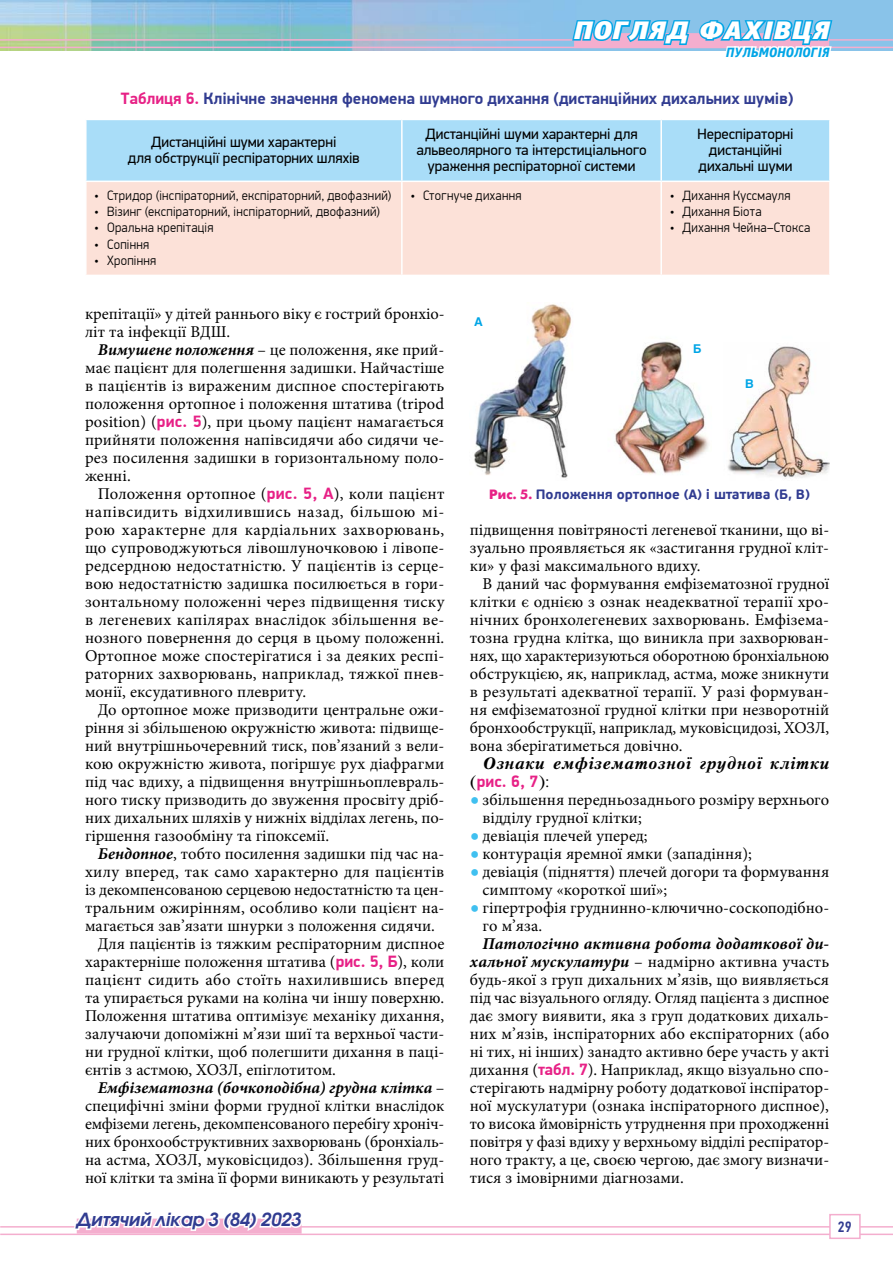
<style>
.page{position:relative;width:893px;height:1263px;background:#fff}
.page>*{position:absolute;margin:0;border:0;box-sizing:border-box;transform-origin:0 0}
.t1{font:italic 600 18px "Avant Garde Gothic C";color:#313c91}
.t2{font:16.5px/18px "Minion Pro";color:#000;text-align:justify}
.t3{font:700 16.5px "PF Din Display Pro";color:#313c91}
.t4{font:16.5px "Minion Pro";letter-spacing:.02em;color:#000}
.t5{font:italic 700 16.5px "Minion Pro";color:#000}
.t6{font:16.5px "Minion Pro";letter-spacing:.025em;color:#000}
.t7{font:italic 700 16.5px "Petersburg C";letter-spacing:.045em;color:#000}
.t8{font:700 16.5px "PF Din Display Pro";color:#e72186}
.t9{font:15px/15.8px "PF Din Display Pro";color:#000;text-align:center}
.t10{font:500 15px "PF Din Text Cond Pro";color:#313c91}
.t11{font:300 13.5px "PF Din Display Pro";letter-spacing:.025em;color:#000;scale:.95 1}
.t12{font:700 13.5px "PF Beau Sans Pro";color:#313c91}
.t13{font:700 12px "Helios C";color:#00a5e6}
.s1{color:#e72186}
.s2{font-weight:700;font-style:italic}
.s3{font-family:"PF Din Display Pro";font-weight:700;color:#e72186}
.s4{font-weight:400;font-style:normal}
.s5{font-family:"Futuris C";color:#e72186}
.s6{font-family:"Petersburg C";font-weight:400;color:#000}
.s7{font-size:25.5px;color:#40c0f0}
</style>
<div class="page">
<hr style="left:0;top:1226px;width:893px;height:1px;background:#f4aece">
<hr style="left:0;top:1233px;width:893px;height:2px;background:#f4aece">
<svg style="left:72px;top:1218px;width:233px;height:16px"></svg>
<div style="left:830px;top:1214px;width:30px;height:24px;background:#fff"></div>
<div style="left:829px;top:1214px;width:32px;height:25px;border:2px solid #f4aece"></div>
<img style="left:0;top:0;width:893px;height:51px">
<hr style="left:0;top:39px;width:893px;height:2px;background:#f4aece">
<hr style="left:0;top:47px;width:893px;height:1px;background:#f4aece">
<img style="left:474px;top:304px;width:355px;height:175px">
<div style="left:87px;top:120px;width:742px;height:61px;background:#a9ddf8"></div>
<div style="left:87px;top:182px;width:742px;height:93px;background:#fce1d8"></div>
<hr style="left:660px;top:182px;width:2px;height:93px;background:#fff">
<hr style="left:401px;top:182px;width:2px;height:93px;background:#fff">
<hr style="left:660px;top:120px;width:2px;height:61px;background:#fff">
<hr style="left:401px;top:120px;width:2px;height:61px;background:#fff">
<svg style="left:570px;top:18px;width:264px;height:33px;background:#75b4e1"></svg>
<p class="t3" style="left:121px;top:88px;width:674px"><span class="s1">Таблиця 6.</span> Клінічне значення феномена шумного дихання (дистанційних дихальних шумів)</p>
<p class="t9" style="left:128px;top:134px;width:233px">Дистанційні шуми характерні<br>для обструкції респіраторних шляхів</p>
<p class="t9" style="left:416px;top:126px;width:232px">Дистанційні шуми характерні для альвеолярного та інтерстиціального ураження респіраторної системи</p>
<p class="t9" style="left:697px;top:126px;width:98px">Нереспіраторні дистанційні дихальні шуми</p>
<p class="t11" style="left:94px;top:188px;width:314px">• Стридор (інспіраторний, експіраторний, двофазний)</p>
<p class="t11" style="left:94px;top:204px;width:302px">• Візинг (експіраторний, інспіраторний, двофазний)</p>
<p class="t11" style="left:94px;top:220px;width:127px">• Оральна крепітація</p>
<p class="t11" style="left:94px;top:236px;width:59px">• Сопіння</p>
<p class="t11" style="left:94px;top:252px;width:67px">• Хропіння</p>
<p class="t11" style="left:410px;top:188px;width:118px">• Стогнуче дихання</p>
<p class="t11" style="left:670px;top:188px;width:128px">• Дихання Куссмауля</p>
<p class="t11" style="left:670px;top:204px;width:98px">• Дихання Біота</p>
<p class="t11" style="left:670px;top:220px;width:149px">• Дихання Чейна–Стокса</p>
<p class="t2" style="left:85px;top:305px;width:359px">крепітації» у дітей раннього віку є гострий бронхіо&shy;літ та інфекції ВДШ.</p>
<p class="t2" style="left:85px;top:341px;width:361px;text-indent:13px"><span class="s2">Вимушене положення</span> – це положення, яке прий&shy;має пацієнт для полегшення задишки. Найчастіше в пацієнтів із вираженим диспное спостерігають положення ортопное і положення штатива (tripod position) (<span class="s3">рис. 5</span>), при цьому пацієнт намагається прийняти положення напівсидячи або сидячи че&shy;рез посилення задишки в горизонтальному поло&shy;женні.</p>
<p class="t2" style="left:85px;top:485px;width:361px;text-indent:13px">Положення ортопное (<span class="s3">рис. 5, А</span>), коли пацієнт напівсидить відхилившись назад, більшою мі&shy;рою характерне для кардіальних захворювань, що супроводжуються лівошлуночковою і лівопе&shy;редсердною недостатністю. У пацієнтів із серце&shy;вою недостатністю задишка посилюється в гори&shy;зонтальному положенні через підвищення тиску в легеневих капілярах внаслідок збільшення ве&shy;нозного повернення до серця в цьому положенні.<br>Ортопное може спостерігатися і за деяких респі&shy;раторних захворювань, наприклад, тяжкої пнев&shy;монії, ексудативного плевриту.</p>
<p class="t2" style="left:85px;top:701px;width:361px;text-indent:13px">До ортопное може призводити центральне ожи&shy;ріння зі збільшеною окружністю живота: підвище&shy;ний внутрішньочеревний тиск, пов’язаний з вели&shy;кою окружністю живота, погіршує рух діафрагми під час вдиху, а підвищення внутрішньоплевраль&shy;ного тиску призводить до звуження просвіту дріб&shy;них дихальних шляхів у нижніх відділах легень, по&shy;гіршення газообміну та гіпоксемії.</p>
<p class="t2" style="left:98px;top:845px;width:348px"><span class="s2">Бендопное</span>, тобто посилення задишки під час на-</p>
<p class="t4" style="left:85px;top:861px;width:361px">хилу вперед, так само характерно для пацієнтів</p>
<p class="t2" style="left:85px;top:881px;width:361px">із декомпенсованою серцевою недостатністю та цен-</p>
<p class="t2" style="left:85px;top:899px;width:361px">тральним ожирінням, особливо коли пацієнт на-</p>
<p class="t2" style="left:85px;top:917px;width:351px">магається зав’язати шнурки з положення сидячи.</p>
<p class="t2" style="left:98px;top:935px;width:348px">Для пацієнтів із тяжким респіраторним диспное</p>
<p class="t2" style="left:85px;top:953px;width:361px">характерніше положення штатива (<span class="s3">рис. 5, Б</span>), коли</p>
<p class="t6" style="left:85px;top:969px;width:361px">пацієнт сидить або стоїть нахилившись вперед</p>
<p class="t2" style="left:85px;top:989px;width:361px">та упирається руками на коліна чи іншу поверхню.</p>
<p class="t2" style="left:85px;top:1007px;width:361px">Положення штатива оптимізує механіку дихання,</p>
<p class="t2" style="left:85px;top:1025px;width:361px">залучаючи допоміжні м’язи шиї та верхньої части-</p>
<p class="t2" style="left:85px;top:1043px;width:361px">ни грудної клітки, щоб полегшити дихання в паці-</p>
<p class="t2" style="left:85px;top:1061px;width:252px">єнтів з астмою, ХОЗЛ, епіглотитом.</p>
<p class="t5" style="left:98px;top:1076px;width:348px">Емфізематозна (бочкоподібна) грудна клітка <span class="s4">–</span></p>
<p class="t2" style="left:85px;top:1097px;width:361px">специфічні зміни форми грудної клітки внаслідок</p>
<p class="t2" style="left:85px;top:1115px;width:361px">емфіземи легень, декомпенсованого перебігу хроніч-</p>
<p class="t2" style="left:85px;top:1133px;width:361px">них бронхообструктивних захворювань (бронхіаль-</p>
<p class="t2" style="left:85px;top:1151px;width:361px">на астма, ХОЗЛ, муковісцидоз). Збільшення груд-</p>
<p class="t2" style="left:85px;top:1169px;width:361px">ної клітки та зміна її форми виникають у результаті</p>
<p class="t13" style="left:474px;top:315px;width:10px">А</p>
<p class="t13" style="left:693px;top:342px;width:10px">Б</p>
<p class="t13" style="left:745px;top:376px;width:10px">В</p>
<p class="t12" style="left:489px;top:486px;width:322px"><span class="s5">Рис. 5.</span> Положення ортопное (А) і штатива (Б, В)</p>
<p class="t2" style="left:470px;top:521px;width:361px">підвищення повітряності легеневої тканини, що ві&shy;зуально проявляється як «застигання грудної кліт&shy;ки» у фазі максимального вдиху.</p>
<p class="t2" style="left:470px;top:575px;width:361px;text-indent:13px">В даний час формування емфізематозної грудної клітки є однією з ознак неадекватної терапії хро&shy;нічних бронхолегеневих захворювань. Емфізема&shy;тозна грудна клітка, що виникла при захворюван&shy;нях, що характеризуються оборотною бронхіальною обструкцією, як, наприклад, астма, може зникнути в результаті адекватної терапії. У разі формуван&shy;ня емфізематозної грудної клітки при незворотній бронхообструкції, наприклад, муковісцидозі, ХОЗЛ, вона зберігатиметься довічно.</p>
<p class="t7" style="left:483px;top:753px;width:348px">Ознаки емфізематозної грудної клітки</p>
<p class="t8" style="left:470px;top:771px;width:81px"><span class="s6">(</span>рис. 6, 7<span class="s6">):</span></p>
<p class="t2" style="left:483px;top:791px;width:348px;text-indent:-13px"><span class="s7">•</span> збільшення передньозаднього розміру верхнього відділу грудної клітки;</p>
<p class="t2" style="left:470px;top:827px;width:179px"><span class="s7">•</span> девіація плечей уперед;</p>
<p class="t2" style="left:470px;top:845px;width:283px"><span class="s7">•</span> контурація яремної ямки (западіння);</p>
<p class="t2" style="left:483px;top:863px;width:348px;text-indent:-13px"><span class="s7">•</span> девіація (підняття) плечей догори та формування симптому «короткої шиї»;</p>
<p class="t2" style="left:483px;top:899px;width:348px;text-indent:-13px"><span class="s7">•</span> гіпертрофія груднинно-ключично-соскоподібно&shy;го м’яза.</p>
<p class="t2" style="left:470px;top:935px;width:361px;text-indent:13px"><span class="s2">Патологічно активна робота додаткової ди&shy;хальної мускулатури</span> – надмірно активна участь будь-якої з груп дихальних м’язів, що виявляється під час візуального огляду. Огляд пацієнта з диспное дає змогу виявити, яка з груп додаткових дихаль&shy;них м’язів, інспіраторних або експіраторних (або ні тих, ні інших) занадто активно бере участь у акті дихання (<span class="s3">табл. 7</span>). Наприклад, якщо візуально спо&shy;стерігають надмірну роботу додаткової інспіратор&shy;ної мускулатури (ознака інспіраторного диспное), то висока ймовірність утруднення при проходженні повітря у фазі вдиху у верхньому відділі респіратор&shy;ного тракту, а це, своєю чергою, дає змогу визначи&shy;тися з імовірними діагнозами.</p>
<p class="t1" style="left:77px;top:1208px;width:226px">Дитячий лікар 3 (84) 2023</p>
<p class="t10" style="left:838px;top:1218px;width:15px">29</p>
</div>
